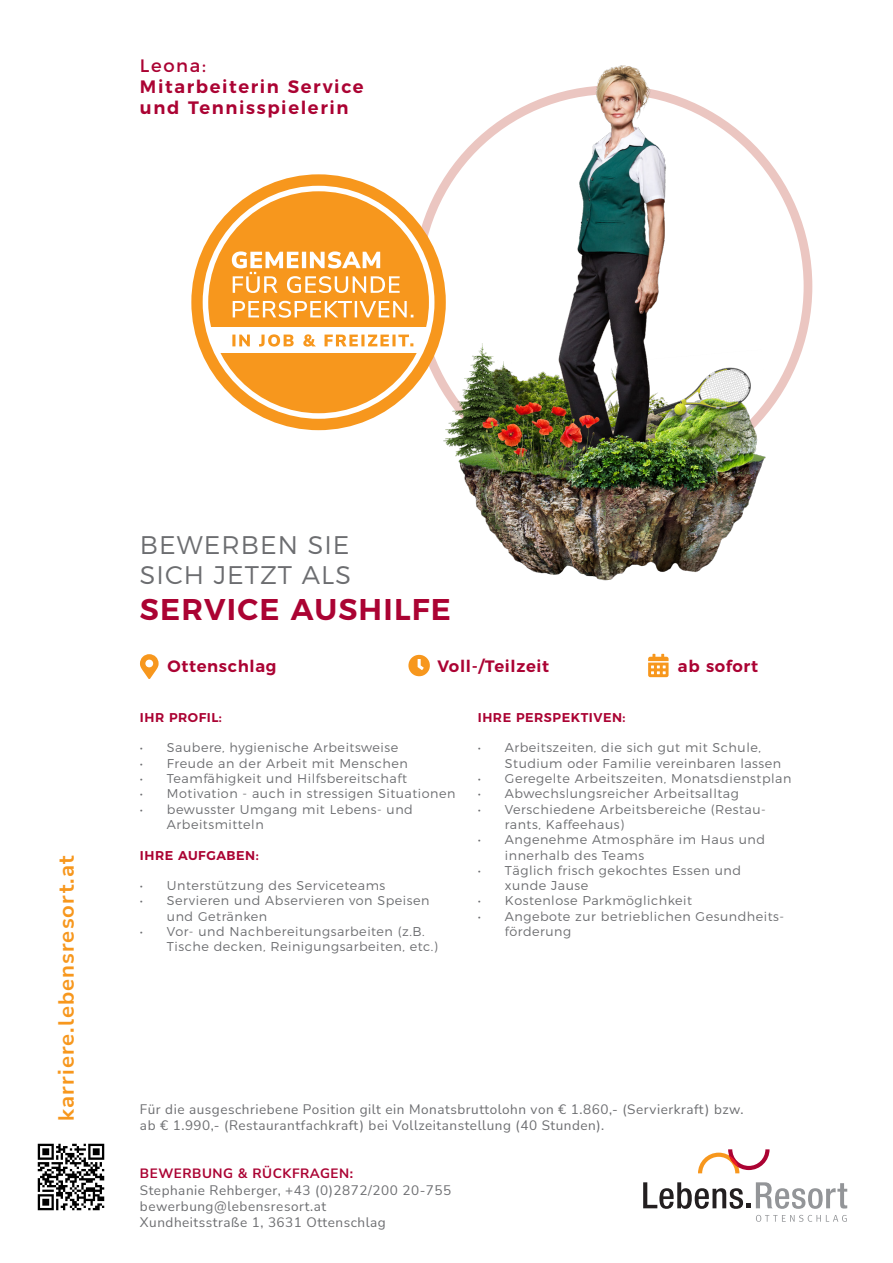
<style>
.page{position:relative;width:893px;height:1263px;background:#fff}
.page>*{position:absolute;margin:0;border:0;box-sizing:border-box;transform-origin:0 0}
.t1{font:600 30px "Montserrat";letter-spacing:.04em;color:#ab0333}
.t2{font:300 25.5px "Montserrat";letter-spacing:.04em;color:#6c6d70}
.t3{font:700 22.05px "Nunito Sans";letter-spacing:.05em;color:#f7971d}
.t4{font:600 18px "Montserrat";letter-spacing:.09em;color:#ab0333}
.t5{font:18px "Montserrat";letter-spacing:.09em;color:#ab0333}
.t6{font:600 16.5px "Montserrat";letter-spacing:.04em;color:#ab0333}
.t7{font:13.5px/16.2px "Nunito Sans";letter-spacing:.04em;color:#6c6d70}
.t8{font:700 13.5px "Nunito Sans";letter-spacing:.04em;color:#ab0333}
.t9{font:300 12.75px/15.3px "Montserrat";letter-spacing:.04em;color:#6c6d70}
.t10{font:600 12.75px "Montserrat";letter-spacing:.04em;color:#ab0333}
</style>
<div class="page">
<img style="left:419px;top:65px;width:390px;height:516px">
<svg style="left:698px;top:1149px;width:71px;height:24px"></svg>
<svg style="left:643px;top:1182px;width:204px;height:27px"></svg>
<svg style="left:756px;top:1215px;width:91px;height:7px"></svg>
<div style="left:191px;top:174px;width:255px;height:256px;background:#f7971d;border-radius:50%"></div>
<div style="left:205px;top:328px;width:226px;height:25px;background:#fff"></div>
<div style="left:203px;top:186px;width:231px;height:233px;border:6px solid #fff;border-radius:50%"></div>
<svg style="left:233px;top:301px;width:180px;height:17px"></svg>
<svg style="left:232px;top:251px;width:168px;height:42px"></svg>
<svg style="left:232px;top:334px;width:181px;height:13px"></svg>
<svg style="left:140px;top:654px;width:19px;height:25px"></svg>
<svg style="left:408px;top:655px;width:22px;height:21px"></svg>
<svg style="left:648px;top:654px;width:21px;height:23px"></svg>
<img style="left:37px;top:1143px;width:68px;height:68px">
<p class="t5" style="left:140px;top:52px;width:67px">Leona:</p>
<p class="t4" style="left:140px;top:72px;width:225px">Mitarbeiterin Service</p>
<p class="t4" style="left:140px;top:93px;width:210px">und Tennisspielerin</p>
<p class="t3" style="left:50px;top:1120px;width:267px;rotate:-90deg">karriere.lebensresort.at</p>
<p class="t2" style="left:140px;top:524px;width:211px">BEWERBEN SIE</p>
<p class="t2" style="left:140px;top:555px;width:212px">SICH JETZT ALS</p>
<p class="t1" style="left:140px;top:585px;width:312px">SERVICE AUSHILFE</p>
<p class="t6" style="left:167px;top:653px;width:111px">Ottenschlag</p>
<p class="t6" style="left:437px;top:653px;width:113px">Voll-/Teilzeit</p>
<p class="t6" style="left:678px;top:653px;width:82px">ab sofort</p>
<p class="t10" style="left:140px;top:707px;width:83px">IHR PROFIL:</p>
<p class="t9" style="left:140px;top:739px;width:260px">• Saubere, hygienische Arbeitsweise</p>
<p class="t9" style="left:140px;top:754px;width:269px">• Freude an der Arbeit mit Menschen</p>
<p class="t9" style="left:140px;top:770px;width:269px">• Teamfähigkeit und Hilfsbereitschaft</p>
<p class="t9" style="left:140px;top:785px;width:317px">• Motivation - auch in stressigen Situationen</p>
<p class="t9" style="left:167px;top:800px;width:247px;text-indent:-27px">• bewusster Umgang mit Lebens- und<br>Arbeitsmitteln</p>
<p class="t10" style="left:140px;top:845px;width:120px">IHRE AUFGABEN:</p>
<p class="t9" style="left:140px;top:877px;width:247px">• Unterstützung des Serviceteams</p>
<p class="t9" style="left:167px;top:892px;width:264px;text-indent:-27px">• Servieren und Abservieren von Speisen und Getränken</p>
<p class="t9" style="left:167px;top:923px;width:272px;text-indent:-27px">• Vor- und Nachbereitungsarbeiten (z.B.<br>Tische decken, Reinigungsarbeiten, etc.)</p>
<p class="t10" style="left:478px;top:707px;width:149px">IHRE PERSPEKTIVEN:</p>
<p class="t9" style="left:505px;top:739px;width:278px;text-indent:-27px">• Arbeitszeiten, die sich gut mit Schule,<br>Studium oder Familie vereinbaren lassen</p>
<p class="t9" style="left:478px;top:770px;width:315px">• Geregelte Arbeitszeiten, Monatsdienstplan</p>
<p class="t9" style="left:478px;top:785px;width:262px">• Abwechslungsreicher Arbeitsalltag</p>
<p class="t9" style="left:505px;top:800px;width:262px;text-indent:-27px">• Verschiedene Arbeitsbereiche (Restau&shy;rants, Kaffeehaus)</p>
<p class="t9" style="left:505px;top:831px;width:262px;text-indent:-27px">• Angenehme Atmosphäre im Haus und innerhalb des Teams</p>
<p class="t9" style="left:505px;top:862px;width:238px;text-indent:-27px">• Täglich frisch gekochtes Essen und xunde Jause</p>
<p class="t9" style="left:478px;top:892px;width:216px">• Kostenlose Parkmöglichkeit</p>
<p class="t9" style="left:505px;top:907px;width:281px;text-indent:-27px">• Angebote zur betrieblichen Gesundheits&shy;förderung</p>
<p class="t7" style="left:140px;top:1100px;width:605px">Für die ausgeschriebene Position gilt ein Monatsbruttolohn von € 1.860,- (Servierkraft) bzw. ab € 1.990,- (Restaurantfachkraft) bei Vollzeitanstellung (40 Stunden).</p>
<p class="t8" style="left:140px;top:1164px;width:215px">BEWERBUNG &amp; RÜCKFRAGEN:</p>
<p class="t7" style="left:140px;top:1181px;width:313px">Stephanie Rehberger, +43 (0)2872/200 20-755</p>
<p class="t7" style="left:140px;top:1197px;width:188px">bewerbung@lebensresort.at</p>
<p class="t7" style="left:140px;top:1214px;width:247px">Xundheitsstraße 1, 3631 Ottenschlag</p>
</div>
